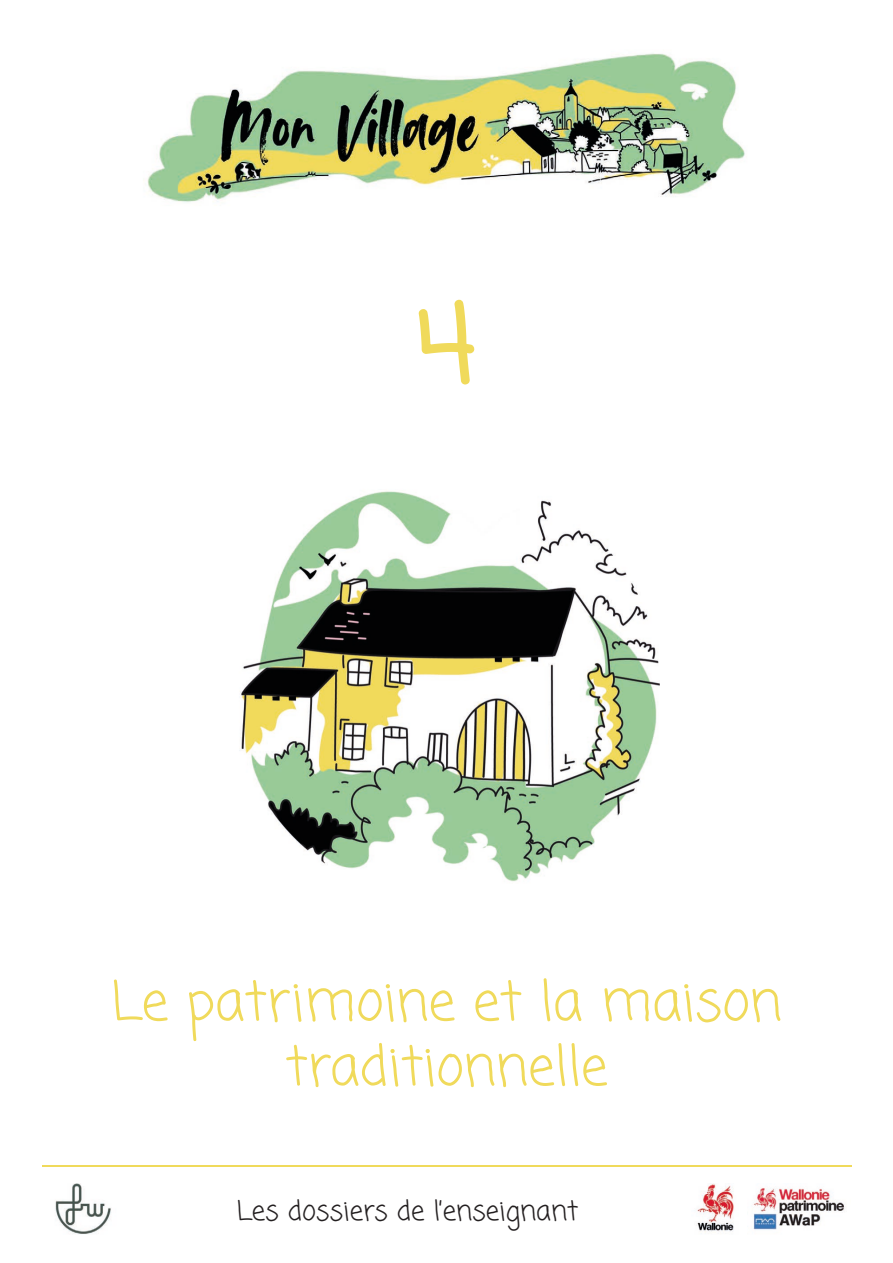
<style>
.page{position:relative;width:893px;height:1263px;background:#fff}
.page>*{position:absolute;margin:0;border:0;box-sizing:border-box;transform-origin:0 0}
.t1{font:108px "Coming Soon";color:#f0da5b}
.t2{font:54px/64.8px "Coming Soon";color:#f0da5b;text-align:center}
.t3{font:27px "Coming Soon";color:#231f20}
</style>
<div class="page">
<hr style="left:42px;top:1165px;width:809px;height:1px;background:#f0da5b">
<img style="left:697px;top:1183px;width:37px;height:49px">
<img style="left:753px;top:1188px;width:93px;height:42px">
<img style="left:239px;top:491px;width:420px;height:391px">
<svg style="left:418px;top:299px;width:57px;height:86px"></svg>
<img style="left:147px;top:53px;width:598px;height:149px">
<img style="left:55px;top:1183px;width:56px;height:51px">
<h1 class="t1" style="left:417px;top:270px;width:59px">4</h1>
<p class="t2" style="left:111px;top:973px;width:672px">Le patrimoine et la maison traditionnelle</p>
<p class="t3" style="left:237px;top:1192px;width:343px">Les dossiers de l’enseignant</p>
</div>
